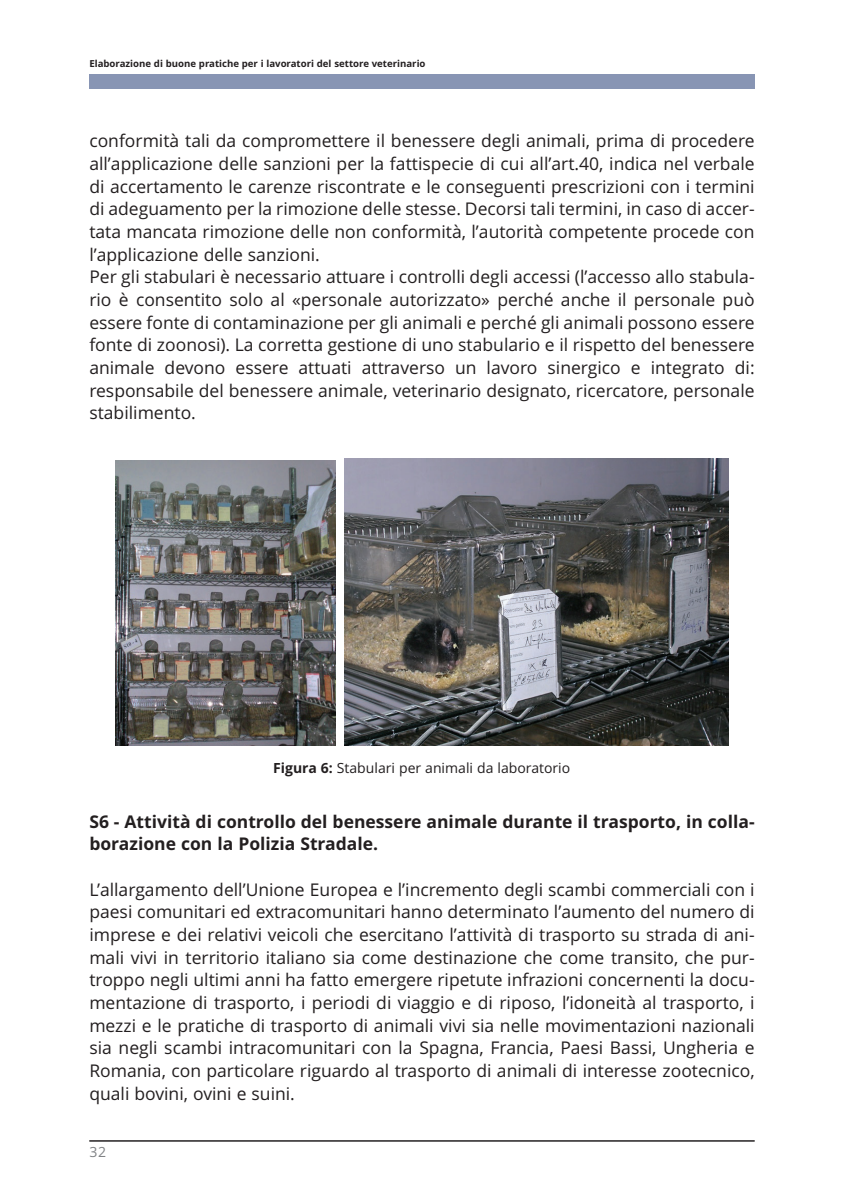
<style>
.page{position:relative;width:844px;height:1191px;background:#fff}
.page>*{position:absolute;margin:0;border:0;box-sizing:border-box;transform-origin:0 0}
.t1{font:17.5px/22.6px "Open Sans";color:#231f20}
.t2{font:700 17.5px/22.6px "Open Sans";color:#231f20}
.t3{font:14px "Open Sans";color:#231f20}
.t4{font:14px "Open Sans";color:#808285}
.t5{font:700 9.62px "Open Sans";color:#231f20}
.s1{font-weight:700}
</style>
<div class="page">
<div style="left:89px;top:74px;width:665px;height:15px;background:#8895b4"></div>
<hr style="left:89px;top:1140px;width:665px;height:1px;background:#231f20">
<img style="left:115px;top:460px;width:221px;height:285px">
<img style="left:345px;top:459px;width:383px;height:286px">
<p class="t5" style="left:89px;top:60px;width:337px">Elaborazione di buone pratiche per i lavoratori del settore veterinario</p>
<p class="t1" style="left:89px;top:131px;width:666px">conformità tali da compromettere il benessere degli animali, prima di procedere all’applicazione delle sanzioni per la fattispecie di cui all’art.40, indica nel verbale di accertamento le carenze riscontrate e le conseguenti prescrizioni con i termini di adeguamento per la rimozione delle stesse. Decorsi tali termini, in caso di accer&shy;tata mancata rimozione delle non conformità, l’autorità competente procede con l’applicazione delle sanzioni.<br>Per gli stabulari è necessario attuare i controlli degli accessi (l’accesso allo stabula&shy;rio è consentito solo al «personale autorizzato» perché anche il personale può essere fonte di contaminazione per gli animali e perché gli animali possono essere fonte di zoonosi). La corretta gestione di uno stabulario e il rispetto del benessere animale devono essere attuati attraverso un lavoro sinergico e integrato di: responsabile del benessere animale, veterinario designato, ricercatore, personale stabilimento.</p>
<p class="t3" style="left:273px;top:762px;width:298px"><span class="s1">Figura 6:</span> Stabulari per animali da laboratorio</p>
<p class="t2" style="left:89px;top:811px;width:666px">S6 - Attività di controllo del benessere animale durante il trasporto, in colla&shy;borazione con la Polizia Stradale.</p>
<p class="t1" style="left:89px;top:879px;width:666px;text-align:justify">L’allargamento dell’Unione Europea e l’incremento degli scambi commerciali con i paesi comunitari ed extracomunitari hanno determinato l’aumento del numero di imprese e dei relativi veicoli che esercitano l’attività di trasporto su strada di ani&shy;mali vivi in territorio italiano sia come destinazione che come transito, che pur&shy;troppo negli ultimi anni ha fatto emergere ripetute infrazioni concernenti la docu&shy;mentazione di trasporto, i periodi di viaggio e di riposo, l’idoneità al trasporto, i mezzi e le pratiche di trasporto di animali vivi sia nelle movimentazioni nazionali sia negli scambi intracomunitari con la Spagna, Francia, Paesi Bassi, Ungheria e Romania, con particolare riguardo al trasporto di animali di interesse zootecnico, quali bovini, ovini e suini.</p>
<p class="t4" style="left:89px;top:1146px;width:18px">32</p>
</div>
